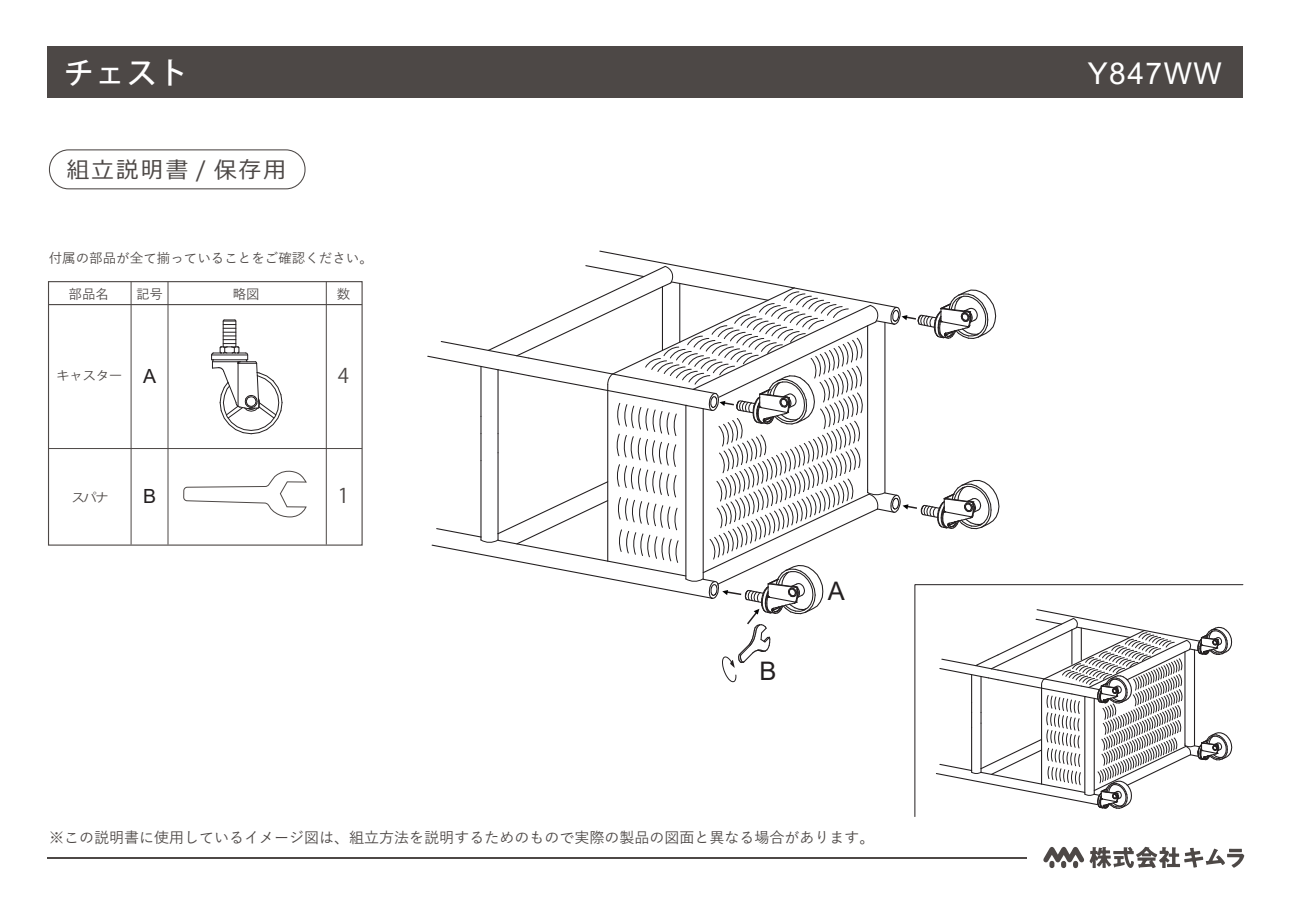
<style>
.page{position:relative;width:1289px;height:919px;background:#fff}
.page>*{position:absolute;margin:0;border:0;box-sizing:border-box;transform-origin:0 0}
.t1{font:30px "Arial";letter-spacing:.05em;color:#fff}
.t2{font:500 30px "Koz Go Pr 6 N";color:#fff}
.t3{font:25.5px "Arial";color:#231f20}
.t4{font:22.5px "Meiryo";letter-spacing:.1em;color:#4d4846}
.t5{font:20.25px "Koz Go Pr 6 N";color:#4d4846}
.t6{font:19.5px "Arial";color:#231f20}
.t7{font:500 15px "Yu Gothic";color:#4d4846}
.t8{font:500 13.5px "Yu Gothic";color:#4d4846}
.t9{font:12px "Koz Go Pr 6 N";color:#4d4846;scale:1.1 1}
</style>
<div class="page">
<div style="left:48px;top:47px;width:1194px;height:51px;background:#4d4846"></div>
<hr style="left:48px;top:857px;width:1194px;height:1px;background:#4d4846">
<div style="left:1026px;top:842px;width:234px;height:30px;background:#fff"></div>
<svg style="left:1043px;top:846px;width:201px;height:22px"></svg>
<div style="left:48px;top:281px;width:314px;height:264px;border:1px solid #4d4846"></div>
<hr style="left:48px;top:304px;width:314px;height:1px;background:#4d4846">
<hr style="left:48px;top:448px;width:314px;height:1px;background:#4d4846">
<hr style="left:326px;top:281px;width:1px;height:263px;background:#4d4846">
<hr style="left:131px;top:281px;width:1px;height:263px;background:#4d4846">
<hr style="left:168px;top:281px;width:1px;height:263px;background:#4d4846">
<div style="left:49px;top:149px;width:256px;height:40px;border:1px solid #4d4846;border-radius:19px"></div>
<svg style="left:183px;top:470px;width:124px;height:47px"></svg>
<svg style="left:211px;top:319px;width:72px;height:115px"></svg>
<svg style="left:427px;top:250px;width:805px;height:559px"></svg>
<h1 class="t2" style="left:64px;top:56px;width:126px">チェスト</h1>
<h1 class="t1" style="left:1087px;top:53px;width:136px">Y847WW</h1>
<h3 class="t4" style="left:67px;top:154px;width:221px">組立説明書 / 保存用</h3>
<p class="t8" style="left:49px;top:246px;width:325px">付属の部品が全て揃っていることをご確認ください。</p>
<p class="t8" style="left:69px;top:281px;width:42px">部品名</p>
<p class="t8" style="left:136px;top:281px;width:28px">記号</p>
<p class="t8" style="left:233px;top:281px;width:28px">略図</p>
<p class="t8" style="left:337px;top:281px;width:15px">数</p>
<p class="t9" style="left:56px;top:369px;width:61px">キャスター</p>
<h3 class="t6" style="left:143px;top:362px;width:15px">A</h3>
<p class="t9" style="left:72px;top:491px;width:35px">スパナ</p>
<h3 class="t6" style="left:143px;top:482px;width:15px">B</h3>
<h3 class="t5" style="left:338px;top:364px;width:13px">4</h3>
<h3 class="t5" style="left:338px;top:484px;width:13px">1</h3>
<h2 class="t3" style="left:759px;top:653px;width:19px">B</h2>
<h2 class="t3" style="left:827px;top:573px;width:19px">A</h2>
<p class="t7" style="left:49px;top:823px;width:826px">※この説明書に使用しているイメージ図は、組立方法を説明するためのもので実際の製品の図面と異なる場合があります。</p>
</div>
